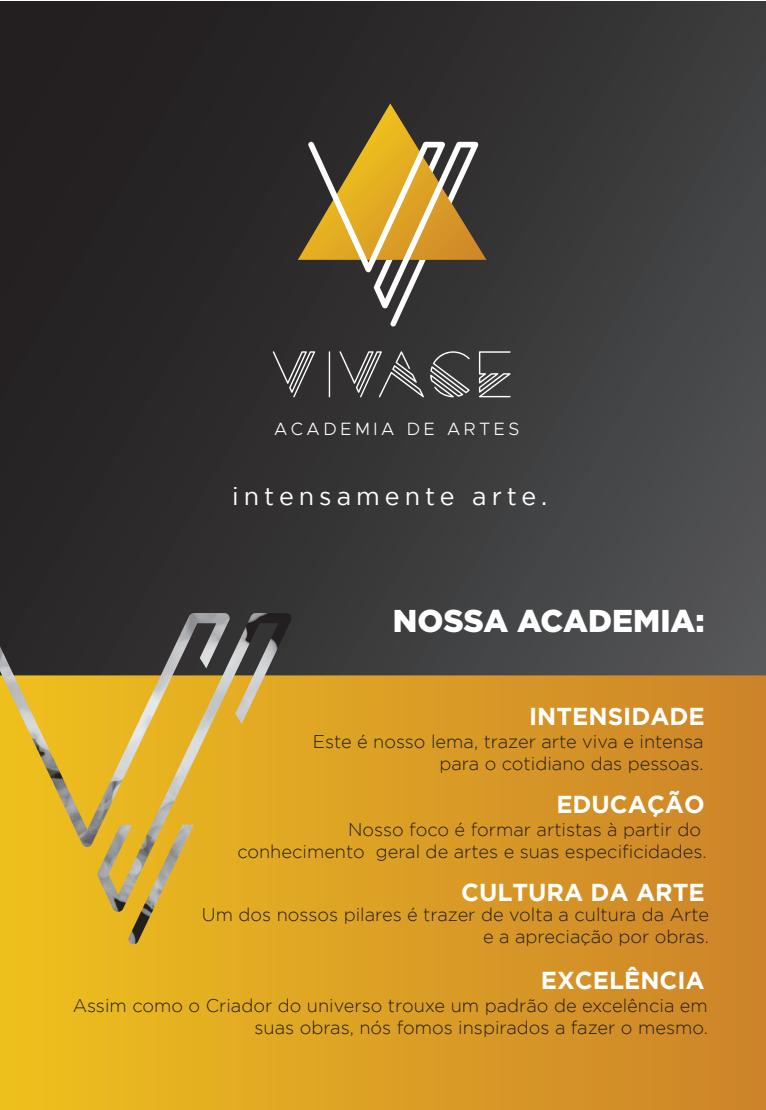
<style>
.page{position:relative;width:766px;height:1110px;background:#fff}
.page>*{position:absolute;margin:0;border:0;box-sizing:border-box;transform-origin:0 0}
.t1{font:900 31.5px "Gotham";color:#fff}
.t2{font:25px "Gotham";letter-spacing:.2em;color:#fff}
.t3{font:700 24.38px "Gotham";color:#fff}
.t4{font:300 18.25px/22px "Gotham";color:#231f20;text-align:right}
.t5{font:300 17.88px "Metropolis";letter-spacing:.2em;color:#fff}
</style>
<div class="page">
<div style="left:0;top:1px;width:765px;height:1088px;background:linear-gradient(to right,#211d1e,#494a4b)"></div>
<svg style="left:0;top:675px;width:765px;height:434px;background:#d99a25"></svg>
<svg style="left:298px;top:103px;width:188px;height:223px;background:#7a673e"></svg>
<svg style="left:272px;top:351px;width:43px;height:46px;background:#4f4d4e"></svg>
<hr style="left:328px;top:351px;width:2px;height:46px;background:#fff">
<svg style="left:339px;top:351px;width:85px;height:46px;background:#515051"></svg>
<svg style="left:430px;top:351px;width:39px;height:46px;background:#606061"></svg>
<svg style="left:478px;top:351px;width:32px;height:46px"></svg>
<img style="left:0;top:578px;width:308px;height:368px">
<p class="t5" style="left:274px;top:417px;width:247px">ACADEMIA DE ARTES</p>
<h2 class="t2" style="left:232px;top:482px;width:316px">intensamente arte.</h2>
<h1 class="t1" style="left:392px;top:602px;width:313px">NOSSA ACADEMIA:</h1>
<h3 class="t3" style="left:529px;top:701px;width:177px">INTENSIDADE</h3>
<p class="t4" style="left:313px;top:730px;width:392px">Este é nosso lema, trazer arte viva e intensa para o cotidiano das pessoas.</p>
<h3 class="t3" style="left:556px;top:789px;width:150px">EDUCAÇÃO</h3>
<p class="t4" style="left:237px;top:817px;width:470px">Nosso foco é formar artistas à partir do conhecimento geral de artes e suas especificidades.</p>
<h3 class="t3" style="left:461px;top:877px;width:245px">CULTURA DA ARTE</h3>
<p class="t4" style="left:202px;top:903px;width:508px">Um dos nossos pilares é trazer de volta a cultura da Arte e a apreciação por obras.</p>
<h3 class="t3" style="left:540px;top:965px;width:165px">EXCELÊNCIA</h3>
<p class="t4" style="left:73px;top:993px;width:636px">Assim como o Criador do universo trouxe um padrão de excelência em suas obras, nós fomos inspirados a fazer o mesmo.</p>
</div>
